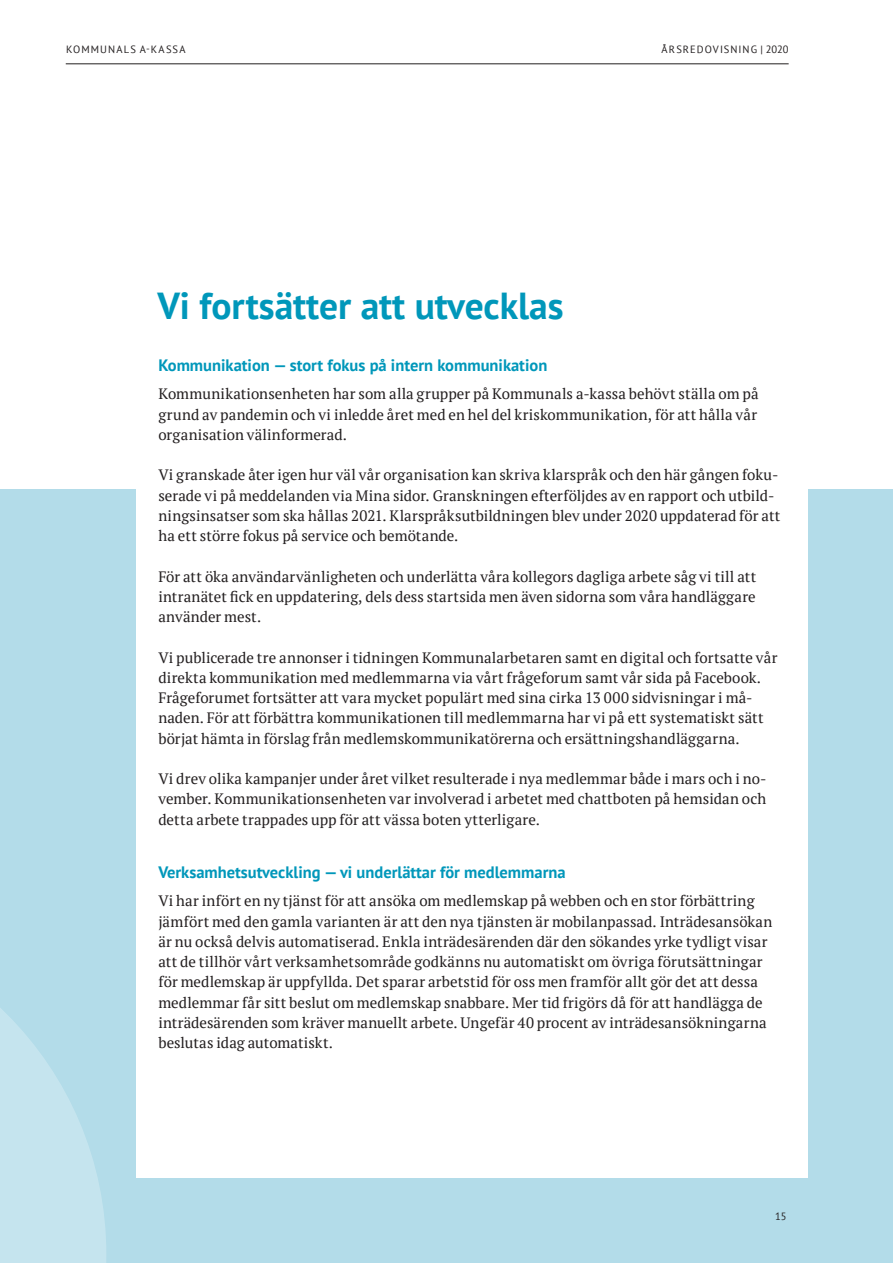
<style>
.page{position:relative;width:893px;height:1263px;background:#fff}
.page>*{position:absolute;margin:0;border:0;box-sizing:border-box;transform-origin:0 0}
.Rubrik_-_störst{font:700 37.5px "PT Sans";color:#0097ba}
.Rubrik_-_mellan{font:700 16.5px "PT Sans";color:#0097ba}
.Brödtext{font:15px/20.2px "PT Serif";letter-spacing:.005em;color:#231f20;text-align:justify}
.t1{font:10.5px "PT Sans";letter-spacing:.1em;color:#231f20}
</style>
<div class="page">
<hr style="left:66px;top:64px;width:723px;height:1px;background:#231f20">
<div style="left:0;top:489px;width:893px;height:774px;background:#b3dce9"></div>
<svg style="left:0;top:1008px;width:106px;height:255px"></svg>
<div style="left:136px;top:321px;width:672px;height:856px;background:#fff"></div>
<p class="t1" style="left:66px;top:43px;width:121px">KOMMUNALS A-KASSA</p>
<p class="t1" style="left:662px;top:43px;width:129px">ÅRSREDOVISNING | 2020</p>
<p class="Rubrik_-_störst" style="left:157px;top:281px;width:408px">Vi fortsätter att utvecklas</p>
<p class="Rubrik_-_mellan" style="left:158px;top:354px;width:390px">Kommunikation — stort fokus på intern kommunikation</p>
<p class="Brödtext" style="left:158px;top:384px;width:602px">Kommunikationsenheten har som alla grupper på Kommunals a-kassa behövt ställa om på grund av pandemin och vi inledde året med en hel del kriskommunikation, för att hålla vår organisation välinformerad.</p>
<p class="Brödtext" style="left:158px;top:465px;width:624px;text-align:left">Vi granskade åter igen hur väl vår organisation kan skriva klarspråk och den här gången foku&shy;serade vi på meddelanden via Mina sidor. Granskningen efterföljdes av en rapport och utbild&shy;ningsinsatser som ska hållas 2021. Klarspråksutbildningen blev under 2020 uppdaterad för att ha ett större fokus på service och bemötande.</p>
<p class="Brödtext" style="left:158px;top:566px;width:599px">För att öka användarvänligheten och underlätta våra kollegors dagliga arbete såg vi till att intranätet fick en uppdatering, dels dess startsida men även sidorna som våra handläggare använder mest.</p>
<p class="Brödtext" style="left:158px;top:647px;width:621px;text-align:left">Vi publicerade tre annonser i tidningen Kommunalarbetaren samt en digital och fortsatte vår direkta kommunikation med medlemmarna via vårt frågeforum samt vår sida på Facebook.<br>Frågeforumet fortsätter att vara mycket populärt med sina cirka 13 000 sidvisningar i må&shy;naden. För att förbättra kommunikationen till medlemmarna har vi på ett systematiskt sätt börjat hämta in förslag från medlemskommunikatörerna och ersättningshandläggarna.</p>
<p class="Brödtext" style="left:158px;top:768px;width:610px">Vi drev olika kampanjer under året vilket resulterade i nya medlemmar både i mars och i no&shy;vember. Kommunikationsenheten var involverad i arbetet med chattboten på hemsidan och detta arbete trappades upp för att vässa boten ytterligare.</p>
<p class="Rubrik_-_mellan" style="left:158px;top:861px;width:409px">Verksamhetsutveckling — vi underlättar för medlemmarna</p>
<p class="Brödtext" style="left:158px;top:891px;width:615px;text-align:left">Vi har infört en ny tjänst för att ansöka om medlemskap på webben och en stor förbättring jämfört med den gamla varianten är att den nya tjänsten är mobilanpassad. Inträdesansökan är nu också delvis automatiserad. Enkla inträdesärenden där den sökandes yrke tydligt visar att de tillhör vårt verksamhetsområde godkänns nu automatiskt om övriga förutsättningar för medlemskap är uppfyllda. Det sparar arbetstid för oss men framför allt gör det att dessa medlemmar får sitt beslut om medlemskap snabbare. Mer tid frigörs då för att handlägga de inträdesärenden som kräver manuellt arbete. Ungefär 40 procent av inträdesansökningarna beslutas idag automatiskt.</p>
<p class="t1" style="left:775px;top:1210px;width:13px">15</p>
</div>
